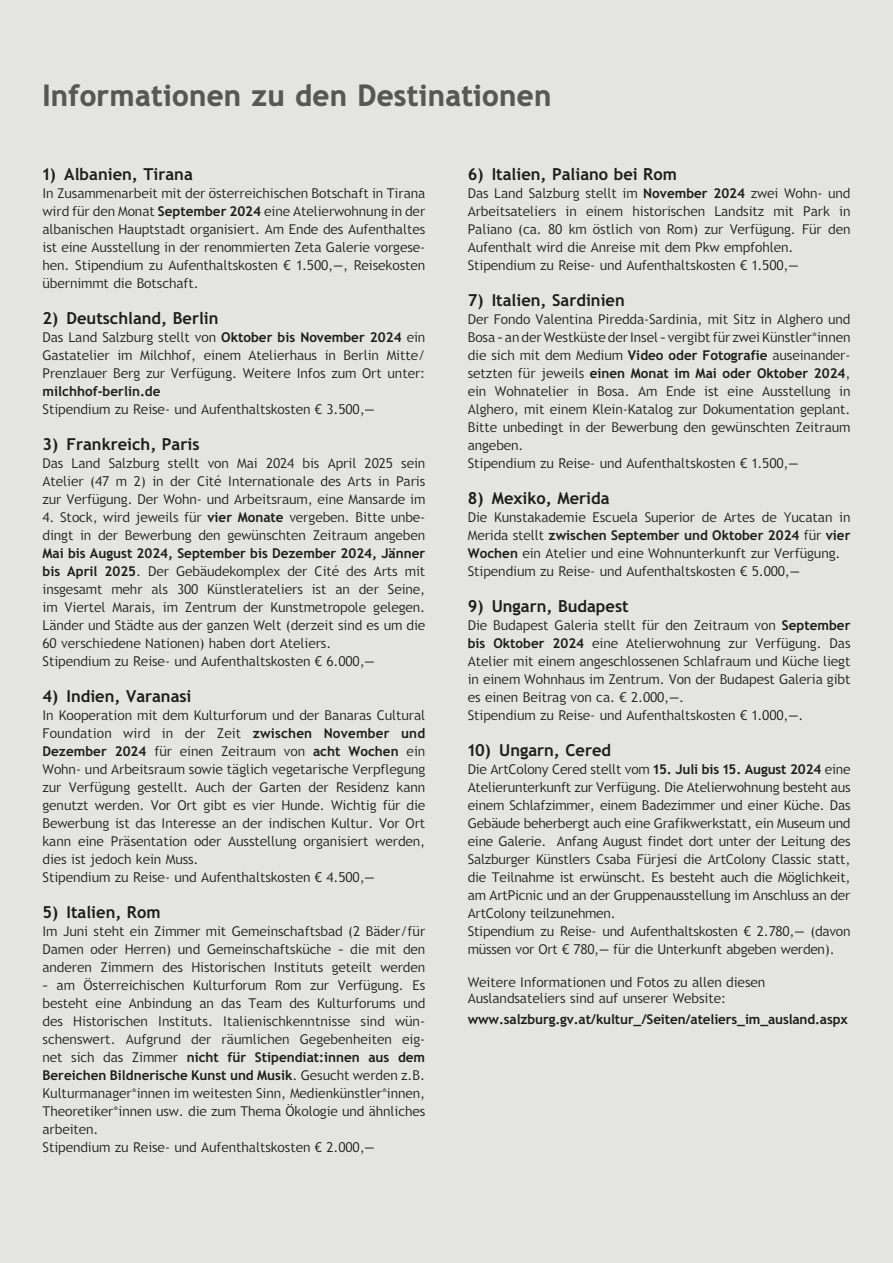
<style>
.page{position:relative;width:893px;height:1263px;background:#e4e4e3}
.page>*{position:absolute;margin:0;border:0;box-sizing:border-box;transform-origin:0 0}
.t1{font:900 30px "Trebuchet SBG2";color:#575756}
.t2{font:700 16.5px "Trebuchet SBG2";color:#1d1d1b}
.t3{font:300 13.5px/18px "Trebuchet SBG2";color:#1d1d1b}
.t4{font:700 13.5px "Trebuchet SBG2";letter-spacing:-.01em;color:#1d1d1b}
.s1{font-weight:700}
</style>
<div class="page">
<h1 class="t1" style="left:43px;top:77px;width:511px">Informationen zu den Destinationen</h1>
<p class="t2" style="left:43px;top:164px;width:152px">1) Albanien, Tirana</p>
<p class="t3" style="left:43px;top:184px;width:384px;text-align:justify">In Zusammenarbeit mit der österreichischen Botschaft in Tirana wird für den Monat <span class="s1">September 2024</span> eine Atelierwohnung in der albanischen Hauptstadt organisiert. Am Ende des Aufenthaltes ist eine Ausstellung in der renommierten Zeta Galerie vorgese&shy;hen. Stipendium zu Aufenthaltskosten € 1.500,—, Reisekosten übernimmt die Botschaft.</p>
<p class="t2" style="left:43px;top:308px;width:178px">2) Deutschland, Berlin</p>
<p class="t3" style="left:43px;top:328px;width:384px;text-align:justify">Das Land Salzburg stellt von <span class="s1">Oktober bis November 2024</span> ein Gastatelier im Milchhof, einem Atelierhaus in Berlin Mitte/ Prenzlauer Berg zur Verfügung. Weitere Infos zum Ort unter:</p>
<p class="t4" style="left:43px;top:383px;width:120px">milchhof-berlin.de</p>
<p class="t3" style="left:43px;top:400px;width:334px">Stipendium zu Reise- und Aufenthaltskosten € 3.500,—</p>
<p class="t2" style="left:43px;top:434px;width:158px">3) Frankreich, Paris</p>
<p class="t3" style="left:43px;top:454px;width:384px;text-align:justify">Das Land Salzburg stellt von Mai 2024 bis April 2025 sein Atelier (47 m 2) in der Cité Internationale des Arts in Paris zur Verfügung. Der Wohn- und Arbeitsraum, eine Mansarde im</p>
<p class="t3" style="left:43px;top:508px;width:384px">4. Stock, wird jeweils für <span class="s1">vier Monate</span> vergeben. Bitte unbe&shy;dingt in der Bewerbung den gewünschten Zeitraum angeben</p>
<p class="t3" style="left:43px;top:544px;width:384px"><span class="s1">Mai bis August 2024, September bis Dezember 2024, Jänner bis April 2025</span>. Der Gebäudekomplex der Cité des Arts mit insgesamt mehr als 300 Künstlerateliers ist an der Seine, im Viertel Marais, im Zentrum der Kunstmetropole gelegen.<br>Länder und Städte aus der ganzen Welt (derzeit sind es um die 60 verschiedene Nationen) haben dort Ateliers.<br>Stipendium zu Reise- und Aufenthaltskosten € 6.000,—</p>
<p class="t2" style="left:43px;top:686px;width:150px">4) Indien, Varanasi</p>
<p class="t3" style="left:43px;top:706px;width:384px">In Kooperation mit dem Kulturforum und der Banaras Cultural Foundation wird in der Zeit <span class="s1">zwischen November und Dezember 2024</span> für einen Zeitraum von <span class="s1">acht Wochen</span> ein Wohn- und Arbeitsraum sowie täglich vegetarische Verpflegung zur Verfügung gestellt. Auch der Garten der Residenz kann genutzt werden. Vor Ort gibt es vier Hunde. Wichtig für die Bewerbung ist das Interesse an der indischen Kultur. Vor Ort kann eine Präsentation oder Ausstellung organisiert werden, dies ist jedoch kein Muss.<br>Stipendium zu Reise- und Aufenthaltskosten € 4.500,—</p>
<p class="t2" style="left:43px;top:902px;width:120px">5) Italien, Rom</p>
<p class="t3" style="left:43px;top:922px;width:384px;text-align:justify">Im Juni steht ein Zimmer mit Gemeinschaftsbad (2 Bäder/für Damen oder Herren) und Gemeinschaftsküche – die mit den anderen Zimmern des Historischen Instituts geteilt werden</p>
<p class="t3" style="left:43px;top:976px;width:384px">– am Österreichischen Kulturforum Rom zur Verfügung. Es besteht eine Anbindung an das Team des Kulturforums und des Historischen Instituts. Italienischkenntnisse sind wün&shy;schenswert. Aufgrund der räumlichen Gegebenheiten eig&shy;net sich das Zimmer <span class="s1">nicht für Stipendiat:innen aus dem Bereichen Bildnerische Kunst und Musik</span>. Gesucht werden z.B.<br>Kulturmanager*innen im weitesten Sinn, Medienkünstler*innen, Theoretiker*innen usw. die zum Thema Ökologie und ähnliches arbeiten.<br>Stipendium zu Reise- und Aufenthaltskosten € 2.000,—</p>
<p class="t2" style="left:468px;top:164px;width:211px">6) Italien, Paliano bei Rom</p>
<p class="t3" style="left:468px;top:184px;width:384px">Das Land Salzburg stellt im <span class="s1">November 2024</span> zwei Wohn- und Arbeitsateliers in einem historischen Landsitz mit Park in Paliano (ca. 80 km östlich von Rom) zur Verfügung. Für den Aufenthalt wird die Anreise mit dem Pkw empfohlen.<br>Stipendium zu Reise- und Aufenthaltskosten € 1.500,—</p>
<p class="t2" style="left:468px;top:290px;width:159px">7) Italien, Sardinien</p>
<p class="t3" style="left:468px;top:310px;width:384px">Der Fondo Valentina Piredda-Sardinia, mit Sitz in Alghero und Bosa – an der Westküste der Insel – vergibt für zwei Künstler*innen die sich mit dem Medium <span class="s1">Video oder Fotografie</span> auseinander&shy;setzten für jeweils <span class="s1">einen Monat im Mai oder Oktober 2024</span>, ein Wohnatelier in Bosa. Am Ende ist eine Ausstellung in Alghero, mit einem Klein-Katalog zur Dokumentation geplant.<br>Bitte unbedingt in der Bewerbung den gewünschten Zeitraum angeben.<br>Stipendium zu Reise- und Aufenthaltskosten € 1.500,—</p>
<p class="t2" style="left:468px;top:488px;width:143px">8) Mexiko, Merida</p>
<p class="t3" style="left:468px;top:508px;width:384px">Die Kunstakademie Escuela Superior de Artes de Yucatan in Merida stellt <span class="s1">zwischen September und Oktober 2024</span> für <span class="s1">vier Wochen</span> ein Atelier und eine Wohnunterkunft zur Verfügung.<br>Stipendium zu Reise- und Aufenthaltskosten € 5.000,—</p>
<p class="t2" style="left:468px;top:596px;width:162px">9) Ungarn, Budapest</p>
<p class="t3" style="left:468px;top:616px;width:384px">Die Budapest Galeria stellt für den Zeitraum von <span class="s1">September bis Oktober 2024</span> eine Atelierwohnung zur Verfügung. Das Atelier mit einem angeschlossenen Schlafraum und Küche liegt in einem Wohnhaus im Zentrum. Von der Budapest Galeria gibt es einen Beitrag von ca. € 2.000,—.<br>Stipendium zu Reise- und Aufenthaltskosten € 1.000,—.</p>
<p class="t2" style="left:468px;top:740px;width:145px">10) Ungarn, Cered</p>
<p class="t3" style="left:468px;top:760px;width:384px">Die ArtColony Cered stellt vom <span class="s1">15. Juli bis 15. August 2024</span> eine Atelierunterkunft zur Verfügung. Die Atelierwohnung besteht aus einem Schlafzimmer, einem Badezimmer und einer Küche. Das Gebäude beherbergt auch eine Grafikwerkstatt, ein Museum und eine Galerie. Anfang August findet dort unter der Leitung des Salzburger Künstlers Csaba Fürjesi die ArtColony Classic statt, die Teilnahme ist erwünscht. Es besteht auch die Möglichkeit, am ArtPicnic und an der Gruppenausstellung im Anschluss an der ArtColony teilzunehmen.<br>Stipendium zu Reise- und Aufenthaltskosten € 2.780,— (davon müssen vor Ort € 780,— für die Unterkunft abgeben werden).</p>
<p class="t3" style="left:468px;top:974px;width:299px;line-height:16.2px">Weitere Informationen und Fotos zu allen diesen<br>Auslandsateliers sind auf unserer Website:</p>
<p class="t4" style="left:468px;top:1011px;width:382px">www.salzburg.gv.at/kultur_/Seiten/ateliers_im_ausland.aspx</p>
</div>
